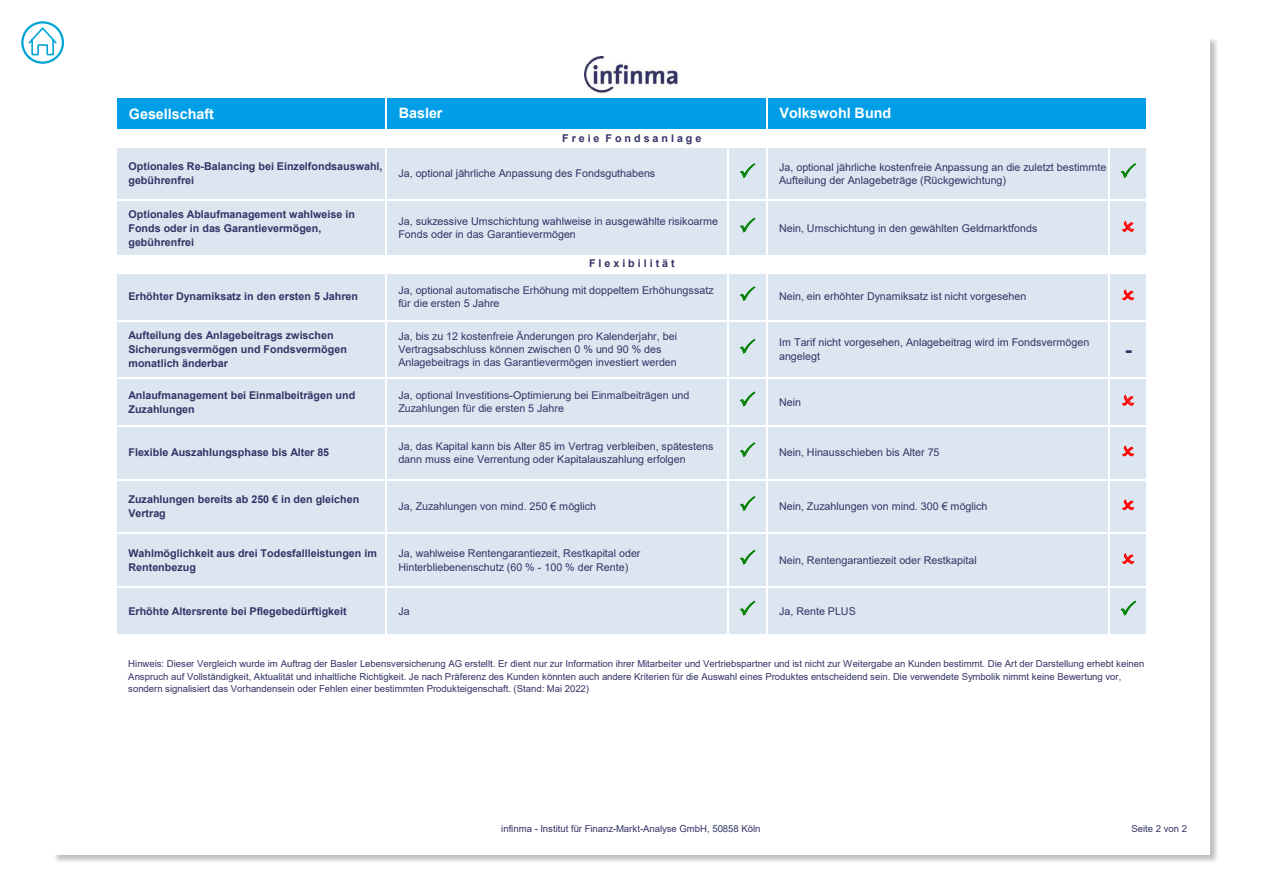
<style>
.page{position:relative;width:1263px;height:893px;background:#fff}
.page>*{position:absolute;margin:0;border:0;box-sizing:border-box;transform-origin:0 0}
.t1{font:700 21.45px "Arial";color:#336}
.t2{font:700 14.4px "Arial";color:#fff}
.t3{font:10.65px/13.4px "Arial";color:#336}
.t4{font:700 10.65px/14px "Arial";color:#336}
.t5{font:9.6px/12.1px "Arial";letter-spacing:-.005em;color:#336}
</style>
<div class="page">
<div style="left:52px;top:37px;width:1167px;height:828px;background:#000;opacity:.25"></div>
<div style="left:53px;top:38px;width:1157px;height:817px;background:#fff"></div>
<img style="left:585px;top:57px;width:93px;height:36px">
<div style="left:117px;top:97px;width:1030px;height:33px;background:#009ee7"></div>
<hr style="left:385px;top:97px;width:1px;height:34px;background:#fff">
<hr style="left:766px;top:97px;width:1px;height:34px;background:#fff">
<div style="left:117px;top:147px;width:1030px;height:109px;background:#dce6f1"></div>
<div style="left:117px;top:273px;width:1030px;height:362px;background:#dce6f1"></div>
<hr style="left:385px;top:148px;width:1px;height:108px;background:#fff">
<hr style="left:727px;top:148px;width:1px;height:108px;background:#fff">
<hr style="left:766px;top:148px;width:1px;height:108px;background:#fff">
<hr style="left:1108px;top:148px;width:1px;height:108px;background:#fff">
<hr style="left:385px;top:273px;width:1px;height:362px;background:#fff">
<hr style="left:727px;top:273px;width:1px;height:362px;background:#fff">
<hr style="left:766px;top:273px;width:1px;height:362px;background:#fff">
<hr style="left:1108px;top:273px;width:1px;height:362px;background:#fff">
<hr style="left:117px;top:147px;width:1031px;height:1px;background:#fff">
<hr style="left:117px;top:199px;width:1031px;height:2px;background:#fff">
<hr style="left:117px;top:255px;width:1031px;height:1px;background:#fff">
<hr style="left:117px;top:320px;width:1031px;height:1px;background:#fff">
<hr style="left:117px;top:377px;width:1031px;height:1px;background:#fff">
<hr style="left:117px;top:425px;width:1031px;height:1px;background:#fff">
<hr style="left:117px;top:479px;width:1031px;height:1px;background:#fff">
<hr style="left:117px;top:533px;width:1031px;height:1px;background:#fff">
<hr style="left:117px;top:586px;width:1031px;height:2px;background:#fff">
<hr style="left:117px;top:634px;width:1031px;height:1px;background:#fff">
<div style="left:21px;top:21px;width:43px;height:43px;border:2px solid #00a5d5;border-radius:50%"></div>
<svg style="left:27px;top:26px;width:31px;height:30px"></svg>
<p class="t2" style="left:129px;top:104px;width:86px">Gesellschaft</p>
<p class="t2" style="left:399px;top:103px;width:45px">Basler</p>
<p class="t2" style="left:779px;top:103px;width:113px">Volkswohl Bund</p>
<p class="t4" style="left:562px;top:131px;width:141px">F r e i e F o n d s a n l a g e</p>
<p class="t4" style="left:128px;top:160px;width:256px">Optionales Re-Balancing bei Einzelfondsauswahl, gebührenfrei</p>
<p class="t3" style="left:398px;top:167px;width:258px">Ja, optional jährliche Anpassung des Fondsguthabens</p>
<p class="t3" style="left:779px;top:160px;width:329px">Ja, optional jährliche kostenfreie Anpassung an die zuletzt bestimmte<br>Aufteilung der Anlagebeträge (Rückgewichtung)</p>
<p class="t4" style="left:128px;top:207px;width:228px">Optionales Ablaufmanagement wahlweise in<br>Fonds oder in das Garantievermögen, gebührenfrei</p>
<p class="t3" style="left:398px;top:215px;width:321px">Ja, sukzessive Umschichtung wahlweise in ausgewählte risikoarme<br>Fonds oder in das Garantievermögen</p>
<p class="t3" style="left:779px;top:221px;width:260px">Nein, Umschichtung in den gewählten Geldmarktfonds</p>
<p class="t4" style="left:589px;top:257px;width:87px">F l e x i b i l i t ä t</p>
<p class="t4" style="left:128px;top:290px;width:231px">Erhöhter Dynamiksatz in den ersten 5 Jahren</p>
<p class="t3" style="left:398px;top:283px;width:317px">Ja, optional automatische Erhöhung mit doppeltem Erhöhungssatz für die ersten 5 Jahre</p>
<p class="t3" style="left:779px;top:290px;width:249px">Nein, ein erhöhter Dynamiksatz ist nicht vorgesehen</p>
<p class="t4" style="left:128px;top:328px;width:220px">Aufteilung des Anlagebeitrags zwischen<br>Sicherungsvermögen und Fondsvermögen monatlich änderbar</p>
<p class="t3" style="left:398px;top:329px;width:280px">Ja, bis zu 12 kostenfreie Änderungen pro Kalenderjahr, bei<br>Vertragsabschluss können zwischen 0 % und 90 % des<br>Anlagebeitrags in das Garantievermögen investiert werden</p>
<p class="t3" style="left:779px;top:336px;width:312px">Im Tarif nicht vorgesehen, Anlagebeitrag wird im Fondsvermögen angelegt</p>
<p class="t1" style="left:1125px;top:334px;width:9px">-</p>
<p class="t4" style="left:128px;top:388px;width:228px">Anlaufmanagement bei Einmalbeiträgen und<br>Zuzahlungen</p>
<p class="t3" style="left:398px;top:388px;width:293px">Ja, optional Investitions-Optimierung bei Einmalbeiträgen und<br>Zuzahlungen für die ersten 5 Jahre</p>
<p class="t3" style="left:779px;top:395px;width:23px">Nein</p>
<p class="t4" style="left:128px;top:446px;width:202px">Flexible Auszahlungsphase bis Alter 85</p>
<p class="t3" style="left:398px;top:439px;width:317px">Ja, das Kapital kann bis Alter 85 im Vertrag verbleiben, spätestens dann muss eine Verrentung oder Kapitalauszahlung erfolgen</p>
<p class="t3" style="left:779px;top:446px;width:162px">Nein, Hinausschieben bis Alter 75</p>
<p class="t4" style="left:128px;top:493px;width:232px">Zuzahlungen bereits ab 250 € in den gleichen<br>Vertrag</p>
<p class="t3" style="left:398px;top:500px;width:199px">Ja, Zuzahlungen von mind. 250 € möglich</p>
<p class="t3" style="left:779px;top:500px;width:210px">Nein, Zuzahlungen von mind. 300 € möglich</p>
<p class="t4" style="left:128px;top:546px;width:250px">Wahlmöglichkeit aus drei Todesfallleistungen im<br>Rentenbezug</p>
<p class="t3" style="left:398px;top:547px;width:244px">Ja, wahlweise Rentengarantiezeit, Restkapital oder<br>Hinterbliebenenschutz (60 % - 100 % der Rente)</p>
<p class="t3" style="left:779px;top:553px;width:199px">Nein, Rentengarantiezeit oder Restkapital</p>
<p class="t4" style="left:128px;top:604px;width:220px">Erhöhte Altersrente bei Pflegebedürftigkeit</p>
<p class="t3" style="left:398px;top:604px;width:13px">Ja</p>
<p class="t3" style="left:779px;top:604px;width:78px">Ja, Rente PLUS</p>
<p class="t5" style="left:128px;top:658px;width:1018px">Hinweis: Dieser Vergleich wurde im Auftrag der Basler Lebensversicherung AG erstellt. Er dient nur zur Information ihrer Mitarbeiter und Vertriebspartner und ist nicht zur Weitergabe an Kunden bestimmt. Die Art der Darstellung erhebt keinen<br>Anspruch auf Vollständigkeit, Aktualität und inhaltliche Richtigkeit. Je nach Präferenz des Kunden könnten auch andere Kriterien für die Auswahl eines Produktes entscheidend sein. Die verwendete Symbolik nimmt keine Bewertung vor, sondern signalisiert das Vorhandensein oder Fehlen einer bestimmten Produkteigenschaft. (Stand: Mai 2022)</p>
<p class="t5" style="left:501px;top:822px;width:261px">infinma - Institut für Finanz-Markt-Analyse GmbH, 50858 Köln</p>
<p class="t5" style="left:1131px;top:822px;width:57px">Seite 2 von 2</p>
</div>
